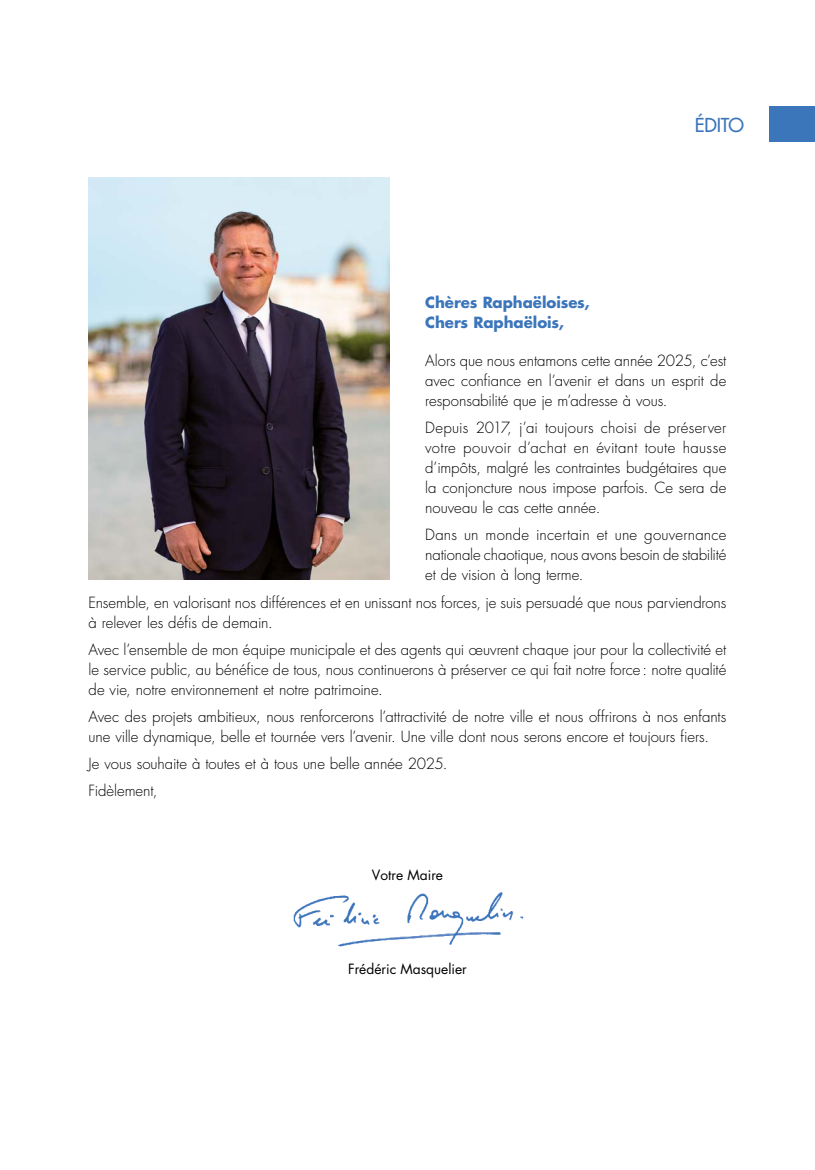
<style>
.page{position:relative;width:815px;height:1170px;background:#fff}
.page>*{position:absolute;margin:0;border:0;box-sizing:border-box;transform-origin:0 0}
.t1{font:500 18.75px "Futura Std";letter-spacing:-.015em;color:#3b75ba}
.t2{font:300 15px/20px "Futura Std";letter-spacing:-.005em;color:#000;text-align:justify}
.t3{font:700 15px/20px "Futura Std";letter-spacing:-.005em;color:#3b75ba}
.t4{font:13.75px "Futura Std";color:#000}
</style>
<div class="page">
<img style="left:293px;top:892px;width:231px;height:55px">
<img style="left:89px;top:177px;width:301px;height:402px">
<div style="left:770px;top:106px;width:45px;height:36px;background:#3b75ba"></div>
<p class="t1" style="left:695px;top:113px;width:51px">ÉDITO</p>
<p class="t3" style="left:425px;top:292px;width:166px">Chères Raphaëloises,<br>Chers Raphaëlois,</p>
<p class="t2" style="left:425px;top:351px;width:303px">Alors que nous entamons cette année 2025, c’est avec confiance en l’avenir et dans un esprit de responsabilité que je m’adresse à vous.</p>
<p class="t2" style="left:425px;top:418px;width:303px">Depuis 2017, j’ai toujours choisi de préserver votre pouvoir d’achat en évitant toute hausse d’impôts, malgré les contraintes budgétaires que la conjoncture nous impose parfois. Ce sera de nouveau le cas cette année.</p>
<p class="t2" style="left:425px;top:525px;width:303px">Dans un monde incertain et une gouvernance nationale chaotique, nous avons besoin de stabilité et de vision à long terme.</p>
<p class="t2" style="left:89px;top:592px;width:639px">Ensemble, en valorisant nos différences et en unissant nos forces, je suis persuadé que nous parviendrons à relever les défis de demain.</p>
<p class="t2" style="left:89px;top:639px;width:639px">Avec l’ensemble de mon équipe municipale et des agents qui œuvrent chaque jour pour la collectivité et le service public, au bénéfice de tous, nous continuerons à préserver ce qui fait notre force : notre qualité de vie, notre environnement et notre patrimoine.</p>
<p class="t2" style="left:89px;top:706px;width:639px">Avec des projets ambitieux, nous renforcerons l’attractivité de notre ville et nous offrirons à nos enfants une ville dynamique, belle et tournée vers l’avenir. Une ville dont nous serons encore et toujours fiers.</p>
<p class="t2" style="left:89px;top:750px;width:360px;line-height:27.1px">Je vous souhaite à toutes et à tous une belle année 2025.<br>Fidèlement,</p>
<p class="t4" style="left:372px;top:866px;width:73px">Votre Maire</p>
<p class="t4" style="left:348px;top:960px;width:120px">Frédéric Masquelier</p>
</div>
